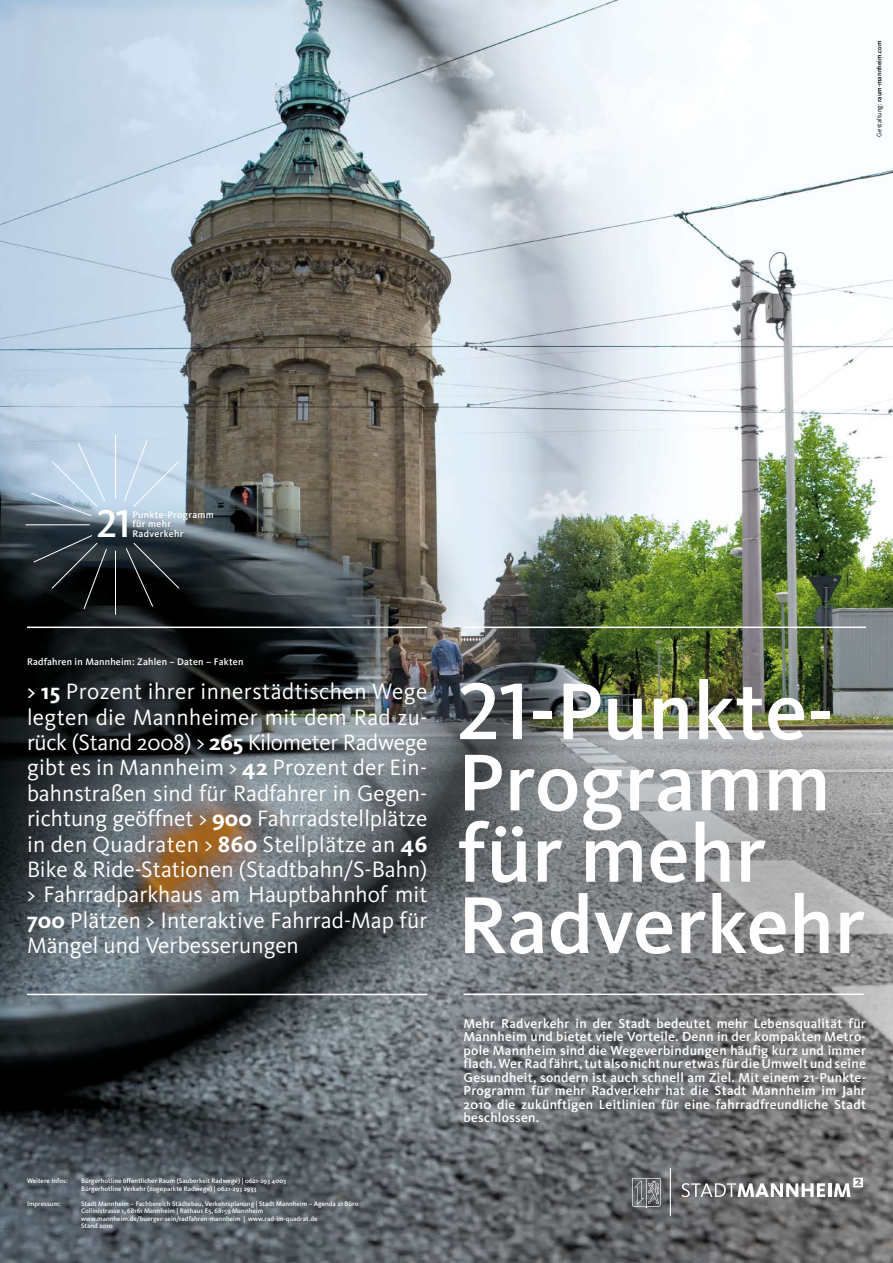
<style>
.page{position:relative;width:893px;height:1263px;background:#fff}
.page>*{position:absolute;margin:0;border:0;box-sizing:border-box;transform-origin:0 0}
.t1{font:500 83.47px/71.2px "Kievit";color:#fff}
.t2{font:40.12px "Kievit Medium SC";color:#fff}
.t3{font:23.1px/25.4px "Kievit";color:#fff;text-align:justify}
.t4{font:500 13.5px/13.5px "Kievit";letter-spacing:.02em;color:#fff;text-align:justify}
.t5{font:500 9.9px/9.4px "Kievit";letter-spacing:.02em;color:#fff}
.t6{font:500 6.75px/7.5px "Kievit";letter-spacing:.005em;color:#fff}
.t7{font:500 6.75px "Kievit";letter-spacing:.005em;color:#000}
.s1{font-weight:400}
.s2{font-style:inherit}
.s3{font-weight:700}
.s4{font-family:"Kievit Medium SC";font-weight:400;font-size:83.4px}
</style>
<div class="page">
<img style="left:0;top:0;width:893px;height:1263px">
<hr style="left:463px;top:993px;width:401px;height:2px;background:#fff">
<hr style="left:463px;top:626px;width:403px;height:2px;background:#fff">
<hr style="left:27px;top:626px;width:400px;height:2px;background:#fff">
<hr style="left:27px;top:994px;width:400px;height:1px;background:#fff">
<hr style="left:828px;top:1183px;width:3px;height:14px;background:#fff">
<svg style="left:681px;top:1183px;width:144px;height:14px"></svg>
<svg style="left:632px;top:1178px;width:29px;height:30px"></svg>
<hr style="left:670px;top:1168px;width:1px;height:48px;background:#fff">
<svg style="left:834px;top:1178px;width:29px;height:19px"></svg>
<hr style="left:115px;top:435px;width:1px;height:64px;background:#fff">
<hr style="left:115px;top:551px;width:1px;height:63px;background:#fff">
<hr style="left:26px;top:525px;width:63px;height:1px;background:#fff">
<svg style="left:126px;top:543px;width:53px;height:64px;background:#181c1f"></svg>
<svg style="left:31px;top:443px;width:74px;height:73px;background:#b6cbde"></svg>
<svg style="left:34px;top:535px;width:73px;height:74px;background:#1c2226"></svg>
<svg style="left:124px;top:441px;width:55px;height:66px;background:#c7dced"></svg>
<p class="t7" style="left:875px;top:137px;width:98px;rotate:-90deg"><span class="s1">Gestaltung:</span> raum-mannheim.com</p>
<h2 class="t2" style="left:97px;top:500px;width:35px">21</h2>
<p class="t5" style="left:132px;top:510px;width:83px">Punkte-Programm für mehr<br>Radverkehr</p>
<p class="t5" style="left:27px;top:657px;width:218px">Radfahren in Mannheim: Zahlen – Daten – Fakten</p>
<p class="t3" style="left:27px;top:679px;width:402px"><span class="s2">&gt;</span> <span class="s3">15</span> Prozent ihrer innerstädtischen Wege legten die Mannheimer mit dem Rad zu&shy;rück (Stand 2008) &gt; <span class="s3">265</span> Kilometer Radwege gibt es in Mannheim &gt; <span class="s3">42</span> Prozent der Ein&shy;bahnstraßen sind für Radfahrer in Gegen&shy;richtung geöffnet &gt; <span class="s3">900</span> Fahrradstellplätze in den Quadraten &gt; <span class="s3">860</span> Stellplätze an <span class="s3">46<br></span>Bike &amp; Ride-Stationen (Stadtbahn/S-Bahn) &gt; Fahrradparkhaus am Hauptbahnhof mit <span class="s3">700</span> Plätzen &gt; Interaktive Fahrrad-Map für Mängel und Verbesserungen</p>
<p class="t6" style="left:27px;top:1177px;width:42px">Weitere Infos:</p>
<p class="t6" style="left:81px;top:1177px;width:207px">Bürgerhotline öffentlicher Raum (Sauberkeit Radwege) | 0621-293 4003<br>Bürgerhotline Verkehr (zugeparkte Radwege) | 0621-293 2933</p>
<p class="t6" style="left:27px;top:1200px;width:35px">Impressum:</p>
<p class="t6" style="left:81px;top:1200px;width:279px">Stadt Mannheim – Fachbereich Städtebau, Verkehrsplanung | Stadt Mannheim – Agenda 21 Büro Collinistrasse 1, 68161 Mannheim | Rathaus E5, 68159 Mannheim www.mannheim.de/buerger-sein/radfahren-mannheim | www.rad-im-quadrat.de<br>Stand 2010</p>
<h1 class="t1" style="left:458px;top:676px;width:409px"><span class="s4">21</span>-Punkte-<br>Programm für mehr<br>Radverkehr</h1>
<p class="t4" style="left:463px;top:1016px;width:404px">Mehr Radverkehr in der Stadt bedeutet mehr Lebensqualität für Mannheim und bietet viele Vorteile. Denn in der kompakten Metro&shy;pole Mannheim sind die Wegeverbindungen häufig kurz und immer flach. Wer Rad fährt, tut also nicht nur etwas für die Umwelt und seine Gesundheit, sondern ist auch schnell am Ziel. Mit einem 21-Punkte-Programm für mehr Radverkehr hat die Stadt Mannheim im Jahr 2010 die zukünftigen Leitlinien für eine fahrradfreundliche Stadt beschlossen.</p>
</div>
